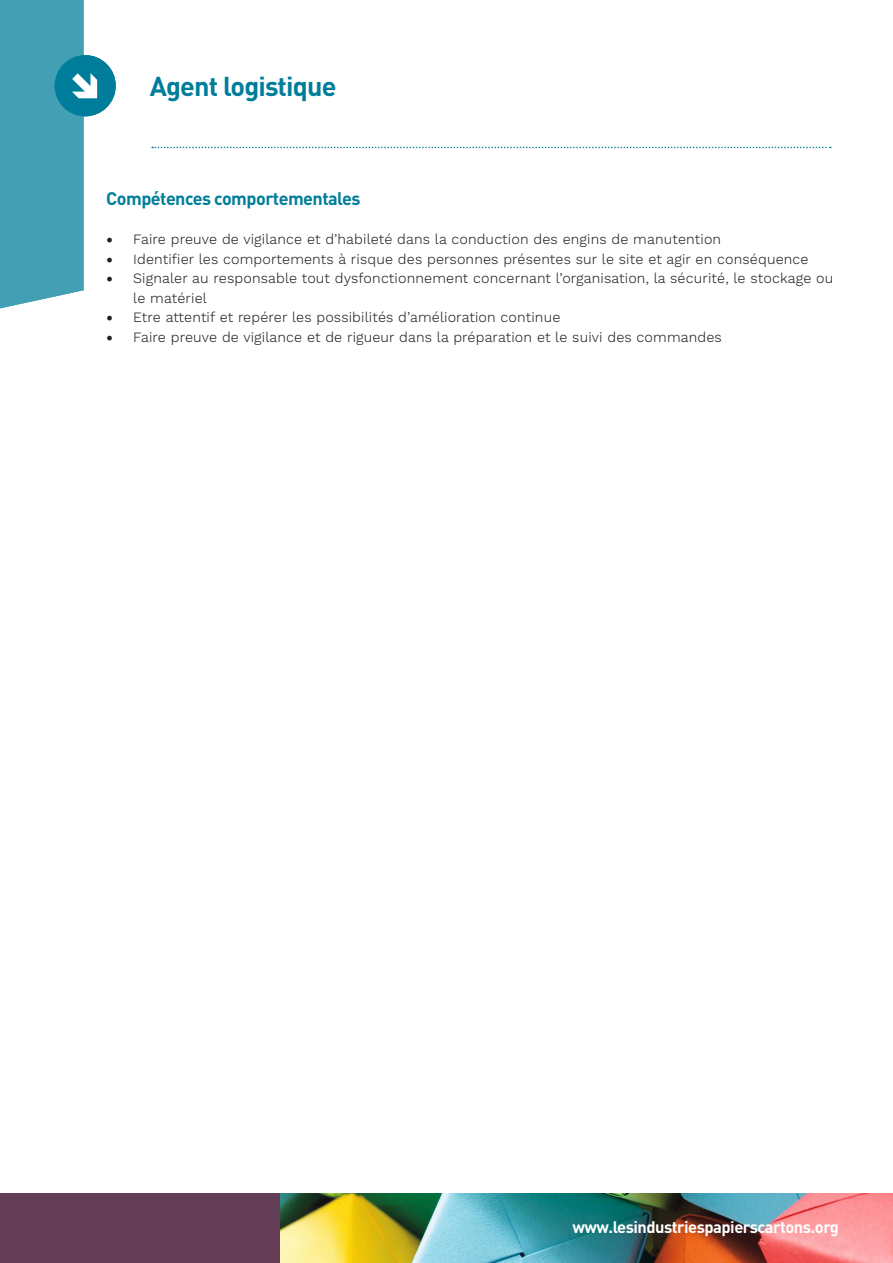
<style>
.page{position:relative;width:893px;height:1263px;background:#fff}
.page>*{position:absolute;margin:0;border:0;box-sizing:border-box;transform-origin:0 0}
.t1{font:700 27px "DINOT";letter-spacing:-.03em;color:#007d9b}
.t2{font:700 18px "DINOT";letter-spacing:-.03em;color:#007d9b}
.t3{font:700 16.5px "DINOT";letter-spacing:-.03em;color:#fff}
.t4{font:300 14.25px/19.5px "Work Sans";letter-spacing:.01em;color:#231f20}
.s1{font-family:"Minion Pro";font-weight:400;font-size:18px}
</style>
<div class="page">
<svg style="left:152px;top:147px;width:679px;height:1px"></svg>
<div style="left:0;top:1193px;width:893px;height:70px;background:#623d55"></div>
<img style="left:281px;top:1193px;width:612px;height:70px">
<div style="left:54px;top:55px;width:62px;height:61px;background:#007d9b;border-radius:50%"></div>
<svg style="left:0;top:0;width:97px;height:309px"></svg>
<p class="t1" style="left:150px;top:67px;width:189px">Agent logistique</p>
<p class="t2" style="left:106px;top:186px;width:256px">Compétences comportementales</p>
<p class="t4" style="left:106px;top:230px;width:616px"><span class="s1">•</span> Faire preuve de vigilance et d’habileté dans la conduction des engins de manutention</p>
<p class="t4" style="left:106px;top:250px;width:704px"><span class="s1">•</span> Identifier les comportements à risque des personnes présentes sur le site et agir en conséquence</p>
<p class="t4" style="left:133px;top:269px;width:702px;text-indent:-27px"><span class="s1">•</span> Signaler au responsable tout dysfonctionnement concernant l’organisation, la sécurité, le stockage ou le matériel</p>
<p class="t4" style="left:106px;top:308px;width:456px"><span class="s1">•</span> Etre attentif et repérer les possibilités d’amélioration continue</p>
<p class="t4" style="left:106px;top:328px;width:617px"><span class="s1">•</span> Faire preuve de vigilance et de rigueur dans la préparation et le suivi des commandes</p>
<p class="t3" style="left:572px;top:1216px;width:268px">www.lesindustriespapierscartons.org</p>
</div>
